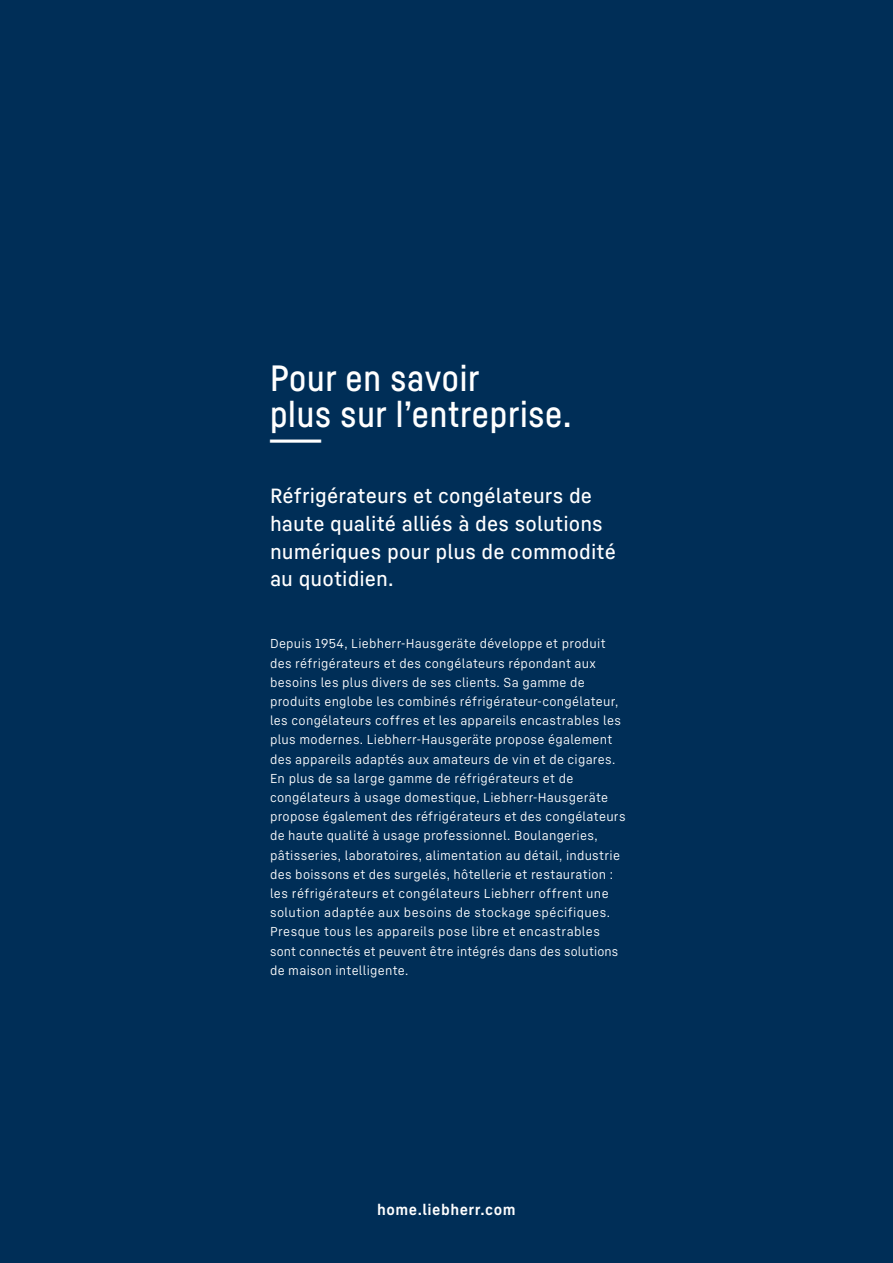
<style>
.page{position:relative;width:893px;height:1263px;background:#002e57}
.page>*{position:absolute;margin:0;border:0;box-sizing:border-box;transform-origin:0 0}
.t1{font:36px/36px "Liebherr Head";letter-spacing:.02em;color:#fff}
.t2{font:500 20.25px/27.8px "Liebherr Text";letter-spacing:.005em;color:#fff}
.t3{font:700 15px "Liebherr Text";letter-spacing:.03em;color:#fff}
.t4{font:12.75px/19.2px "Liebherr Text";letter-spacing:.02em;color:#fff}
</style>
<div class="page">
<h1 class="t1" style="left:270px;top:359px;width:303px">Pour en savoir<br>plus sur l’entreprise. ---</h1>
<h2 class="t2" style="left:270px;top:481px;width:347px">Réfrigérateurs et congélateurs de haute qualité alliés à des solutions numériques pour plus de commodité au quotidien.</h2>
<p class="t4" style="left:270px;top:634px;width:357px">Depuis 1954, Liebherr-Hausgeräte développe et produit des réfrigérateurs et des congélateurs répondant aux besoins les plus divers de ses clients. Sa gamme de produits englobe les combinés réfrigérateur-congélateur, les congélateurs coffres et les appareils encastrables les plus modernes. Liebherr-Hausgeräte propose également des appareils adaptés aux amateurs de vin et de cigares.<br>En plus de sa large gamme de réfrigérateurs et de congélateurs à usage domestique, Liebherr-Hausgeräte propose également des réfrigérateurs et des congélateurs de haute qualité à usage professionnel. Boulangeries, pâtisseries, laboratoires, alimentation au détail, industrie des boissons et des surgelés, hôtellerie et restauration : les réfrigérateurs et congélateurs Liebherr offrent une solution adaptée aux besoins de stockage spécifiques.<br>Presque tous les appareils pose libre et encastrables sont connectés et peuvent être intégrés dans des solutions de maison intelligente.</p>
<p class="t3" style="left:377px;top:1200px;width:140px">home.liebherr.com</p>
</div>
